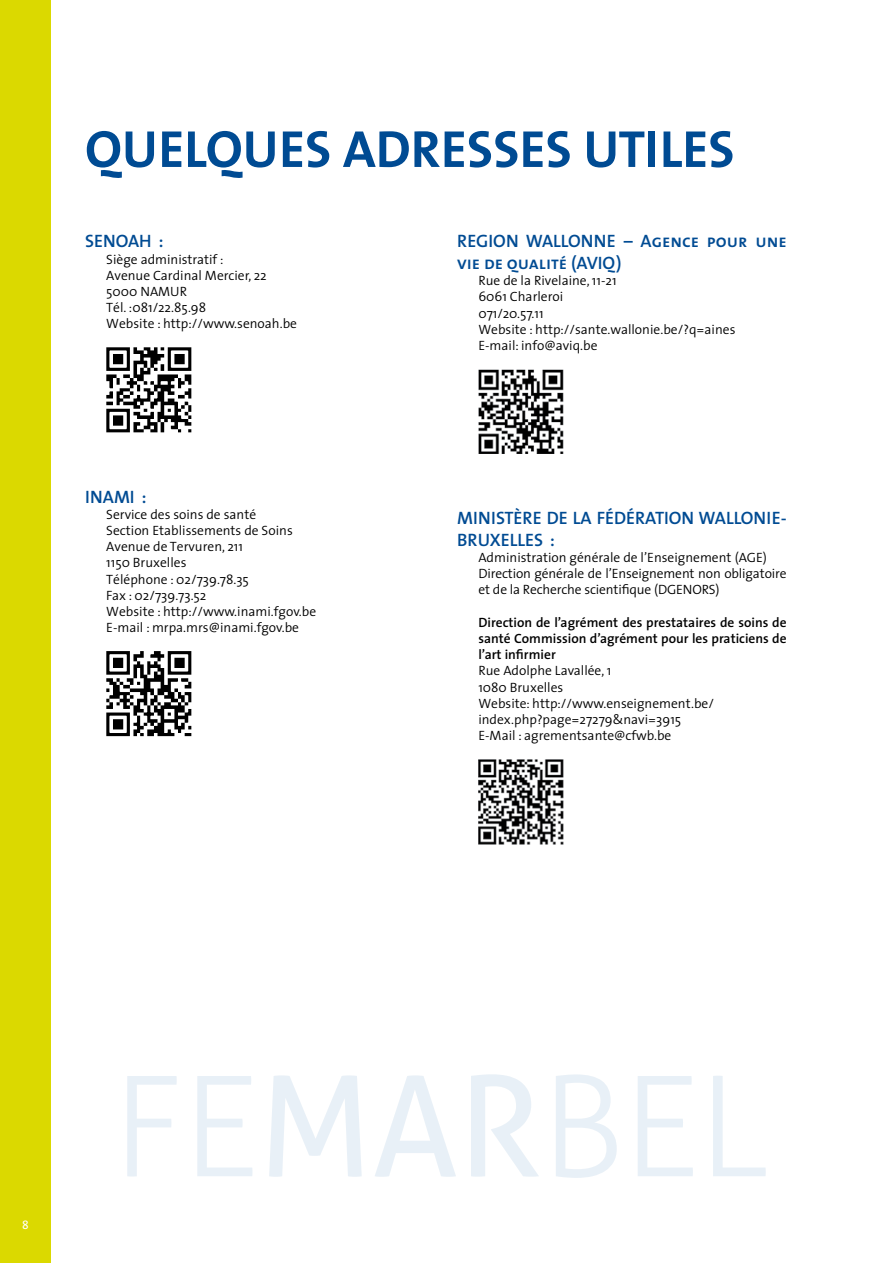
<style>
.page{position:relative;width:893px;height:1263px;background:#fff}
.page>*{position:absolute;margin:0;border:0;box-sizing:border-box;transform-origin:0 0}
.t1{font:700 52.5px "The Sans";color:#004b93}
.t2{font:18px/21.6px "The Sans Semi Bold Caps";color:#004b93}
.t3{font:300 13.5px/16.2px "The Sans";color:#000}
.t4{font:600 13.5px/16.2px "The Sans";color:#000;text-align:justify}
.t5{font:12px "The Sans";color:#fff}
</style>
<div class="page">
<div style="left:0;top:0;width:51px;height:1263px;background:#dbd900"></div>
<svg style="left:127px;top:1076px;width:50px;height:100px"></svg>
<svg style="left:197px;top:1076px;width:55px;height:100px"></svg>
<svg style="left:269px;top:1075px;width:93px;height:102px"></svg>
<svg style="left:375px;top:1075px;width:81px;height:102px"></svg>
<svg style="left:471px;top:1074px;width:68px;height:103px"></svg>
<svg style="left:556px;top:1074px;width:61px;height:104px"></svg>
<svg style="left:638px;top:1076px;width:55px;height:100px"></svg>
<svg style="left:713px;top:1076px;width:53px;height:100px"></svg>
<svg style="left:106px;top:347px;width:85px;height:85px"></svg>
<svg style="left:106px;top:651px;width:85px;height:85px"></svg>
<img style="left:478px;top:369px;width:85px;height:85px">
<img style="left:478px;top:759px;width:85px;height:85px">
<h1 class="t1" style="left:85px;top:105px;width:651px">QUELQUES ADRESSES UTILES</h1>
<h2 class="t2" style="left:85px;top:230px;width:80px">SENOAH :</h2>
<p class="t3" style="left:106px;top:250px;width:192px">Siège administratif :<br>Avenue Cardinal Mercier, 22<br>5000 NAMUR<br>Tél. :081/22.85.98<br>Website : http://www.senoah.be</p>
<h2 class="t2" style="left:85px;top:485px;width:63px">INAMI :</h2>
<p class="t3" style="left:106px;top:506px;width:211px">Service des soins de santé<br>Section Etablissements de Soins<br>Avenue de Tervuren, 211<br>1150 Bruxelles<br>Téléphone : 02/739.78.35<br>Fax : 02/739.73.52<br>Website : http://www.inami.fgov.be<br>E-mail : mrpa.mrs@inami.fgov.be</p>
<h2 class="t2" style="left:457px;top:230px;width:331px">REGION WALLONNE – Agence pour une vie de qualité (AVIQ)</h2>
<p class="t3" style="left:478px;top:272px;width:259px">Rue de la Rivelaine, 11-21<br>6061 Charleroi<br>071/20.57.11<br>Website : http://sante.wallonie.be/?q=aines<br>E-mail: info@aviq.be</p>
<h2 class="t2" style="left:457px;top:507px;width:331px">MINISTÈRE DE LA FÉDÉRATION WALLONIE-<br>BRUXELLES :</h2>
<p class="t3" style="left:478px;top:549px;width:310px">Administration générale de l’Enseignement (AGE)<br>Direction générale de l’Enseignement non obligatoire et de la Recherche scientifique (DGENORS)</p>
<p class="t4" style="left:478px;top:614px;width:310px">Direction de l’agrément des prestataires de soins de santé Commission d’agrément pour les praticiens de l’art infirmier</p>
<p class="t3" style="left:478px;top:662px;width:237px">Rue Adolphe Lavallée, 1<br>1080 Bruxelles<br>Website: http://www.enseignement.be/ index.php?page=27279&amp;navi=3915<br>E-Mail : agrementsante@cfwb.be</p>
<p class="t5" style="left:22px;top:1215px;width:8px">8</p>
</div>
